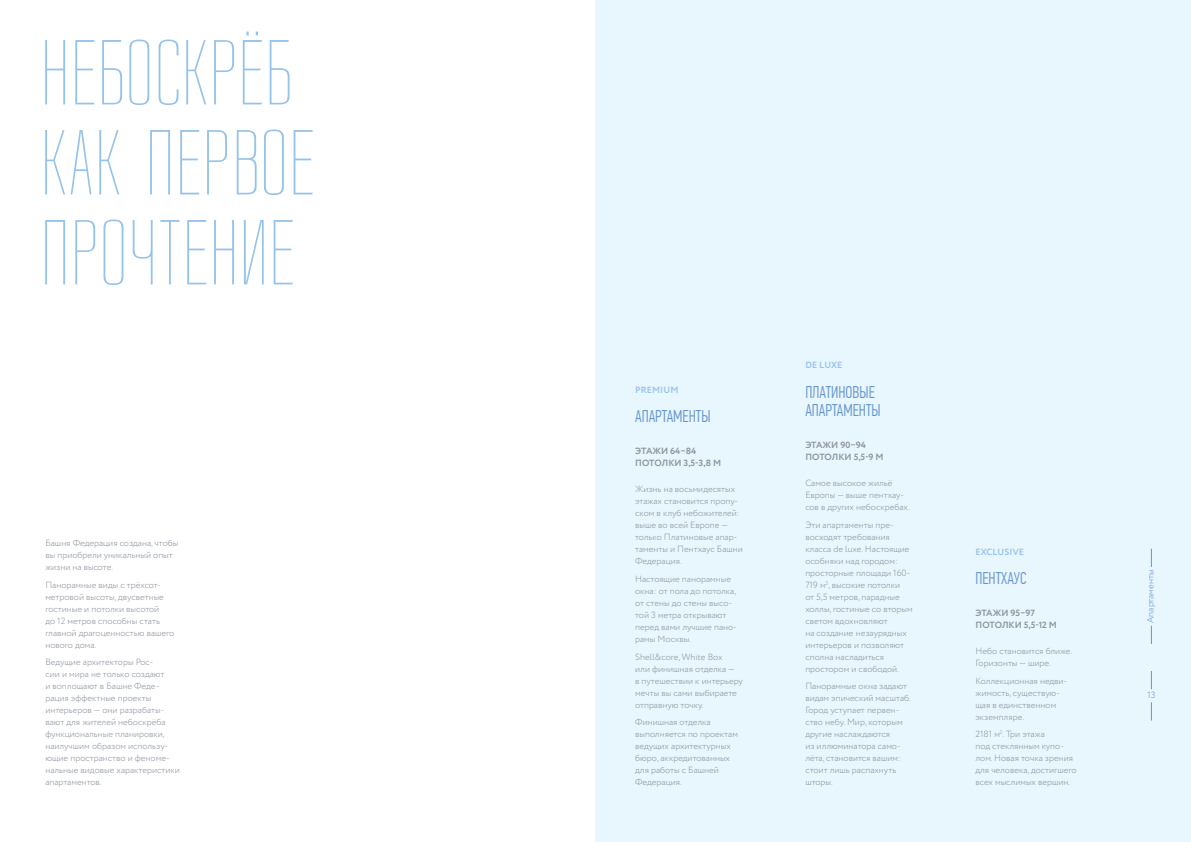
<style>
.page{position:relative;width:1191px;height:842px;background:#fff}
.page>*{position:absolute;margin:0;border:0;box-sizing:border-box;transform-origin:0 0}
.t1{font:300 92px/90px "Kizo";letter-spacing:.01em;color:#96c3ea}
.t2{font:300 17px/18px "PF Din Text Comp Pro";color:#6594ce}
.t3{font:300 9px/12px "Circe";color:#8b939e}
.t4{font:700 9px/12px "Circe";color:#8b939e}
.t5{font:700 9px "Circe";letter-spacing:.01em;color:#96c3ea}
.t6{font:300 9px "Circe";color:#6594ce}
</style>
<div class="page">
<div style="left:595px;top:0;width:596px;height:842px;background:#e8f6fe"></div>
<svg style="left:1151px;top:671px;width:1px;height:18px"></svg>
<svg style="left:1151px;top:702px;width:1px;height:18px"></svg>
<svg style="left:1151px;top:549px;width:1px;height:18px"></svg>
<svg style="left:1151px;top:626px;width:1px;height:18px"></svg>
<h1 class="t1" style="left:41px;top:30px;width:276px">НЕБОСКРЁБ<br>КАК ПЕРВОЕ<br>ПРОЧТЕНИЕ</h1>
<p class="t3" style="left:45px;top:537px;width:134px">Башня Федерация создана, чтобы вы приобрели уникальный опыт жизни на высоте.</p>
<p class="t3" style="left:45px;top:579px;width:130px">Панорамные виды с трёхсот&shy;метровой высоты, двусветные гостиные и потолки высотой<br>до 12 метров способны стать главной драгоценностью вашего нового дома.</p>
<p class="t3" style="left:45px;top:656px;width:136px">Ведущие архитекторы Рос-<br>сии и мира не только создают<br>и воплощают в Башне Феде&shy;рация эффектные проекты интерьеров — они разрабаты&shy;вают для жителей небоскрёба функциональные планировки, наилучшим образом использу&shy;ющие пространство и феноме&shy;нальные видовые характеристики апартаментов.</p>
<p class="t5" style="left:635px;top:384px;width:45px">PREMIUM</p>
<h2 class="t2" style="left:635px;top:407px;width:77px">АПАРТАМЕНТЫ</h2>
<p class="t4" style="left:635px;top:445px;width:87px">ЭТАЖИ 64–84<br>ПОТОЛКИ 3,5-3,8 М</p>
<p class="t3" style="left:635px;top:483px;width:109px">Жизнь на восьмидесятых этажах становится пропу&shy;ском в клуб небожителей: выше во всей Европе — только Платиновые апар&shy;таменты и Пентхаус Башни<br>Федерация.</p>
<p class="t3" style="left:635px;top:573px;width:103px">Настоящие панорамные окна: от пола до потолка, от стены до стены высо&shy;той 3 метра открывают перед вами лучшие пано&shy;рамы Москвы.</p>
<p class="t3" style="left:635px;top:651px;width:109px">Shell&amp;core, White Box<br>или финишная отделка —<br>в путешествии к интерьеру мечты вы сами выбираете отправную точку.</p>
<p class="t3" style="left:635px;top:716px;width:104px">Финишная отделка выполняется по проектам ведущих архитектурных бюро, аккредитованных для работы с Башней<br>Федерация.</p>
<p class="t5" style="left:805px;top:359px;width:39px">DE LUXE</p>
<h2 class="t2" style="left:805px;top:383px;width:77px">ПЛАТИНОВЫЕ<br>АПАРТАМЕНТЫ</h2>
<p class="t4" style="left:805px;top:439px;width:80px">ЭТАЖИ 90–94<br>ПОТОЛКИ 5,5-9 М</p>
<p class="t3" style="left:805px;top:477px;width:106px">Самое высокое жильё<br>Европы — выше пентхау&shy;сов в других небоскребах.</p>
<p class="t3" style="left:805px;top:519px;width:109px">Эти апартаменты пре&shy;восходят требования класса de luxe. Настоящие особняки над городом: просторные площади 160-<br>719 м<sup>2</sup>, высокие потолки<br>от 5,5 метров, парадные холлы, гостиные со вторым светом вдохновляют<br>на создание незаурядных интерьеров и позволяют сполна насладиться простором и свободой.</p>
<p class="t3" style="left:805px;top:680px;width:107px">Панорамные окна задают видам эпический масштаб.<br>Город уступает первен&shy;ство небу. Мир, которым другие наслаждаются<br>из иллюминатора само&shy;лёта, становится вашим: стоит лишь распахнуть шторы.</p>
<p class="t5" style="left:975px;top:545px;width:50px">EXCLUSIVE</p>
<h2 class="t2" style="left:975px;top:569px;width:53px">ПЕНТХАУС</h2>
<p class="t4" style="left:975px;top:607px;width:83px">ЭТАЖИ 95–97<br>ПОТОЛКИ 5,5-12 М</p>
<p class="t3" style="left:975px;top:645px;width:98px">Небо становится ближе.<br>Горизонты — шире.</p>
<p class="t3" style="left:975px;top:675px;width:93px">Коллекционная недви&shy;жимость, существую&shy;щая в единственном экземпляре.</p>
<p class="t3" style="left:975px;top:728px;width:103px">2181 м<sup>2</sup>. Три этажа<br>под стеклянным купо&shy;лом. Новая точка зрения для человека, достигшего всех мыслимых вершин.</p>
<p class="t6" style="left:1144px;top:623px;width:55px;rotate:-90deg">Апартаменты</p>
<p class="t6" style="left:1147px;top:689px;width:10px">13</p>
</div>
